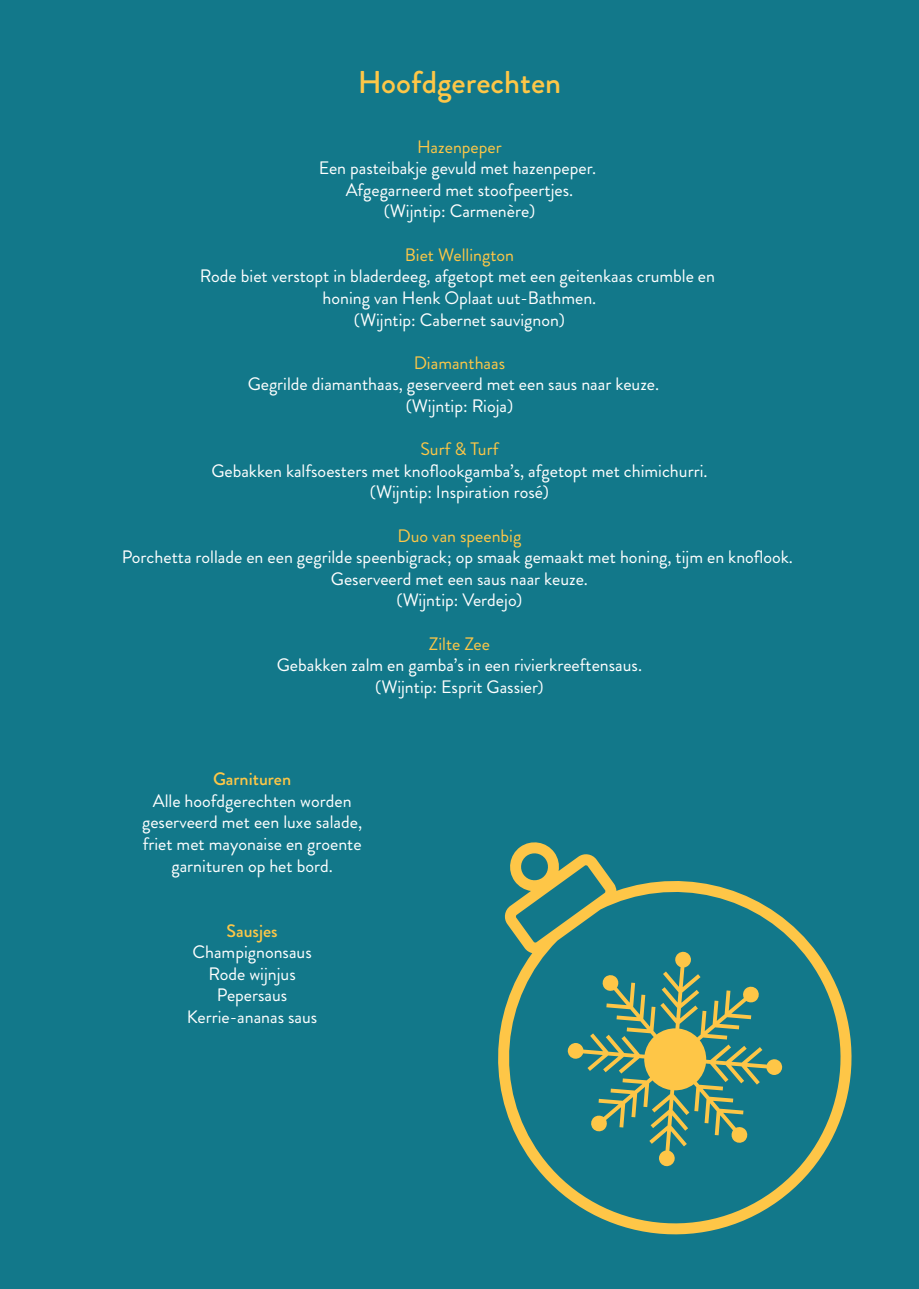
<style>
.page{position:relative;width:919px;height:1289px;background:#fff}
.page>*{position:absolute;margin:0;border:0;box-sizing:border-box;transform-origin:0 0}
.t1{font:500 31.5px "Brandon Grotesque";color:#fec747}
.t2{font:18px/21.6px "Brandon Grotesque";color:#fff;text-align:center}
.t3{font:18px "Brandon Grotesque";color:#fec747}
.t4{font:500 18px "Brandon Grotesque";color:#fec747}
</style>
<div class="page">
<div style="left:0;top:0;width:918px;height:1288px;background:#12788a"></div>
<svg style="left:498px;top:842px;width:92px;height:356px"></svg>
<svg style="left:567px;top:855px;width:285px;height:380px"></svg>
<h1 class="t1" style="left:357px;top:61px;width:205px">Hoofdgerechten</h1>
<p class="t3" style="left:417px;top:134px;width:86px">Hazenpeper</p>
<p class="t2" style="left:318px;top:157px;width:279px">Een pasteibakje gevuld met hazenpeper.<br>Afgegarneerd met stoofpeertjes. (Wijntip: Carmenère)</p>
<p class="t3" style="left:405px;top:242px;width:111px">Biet Wellington</p>
<p class="t2" style="left:200px;top:265px;width:516px">Rode biet verstopt in bladerdeeg, afgetopt met een geitenkaas crumble en honing van Henk Oplaat uut-Bathmen.<br>(Wijntip: Cabernet sauvignon)</p>
<p class="t3" style="left:414px;top:350px;width:93px">Diamanthaas</p>
<p class="t2" style="left:406px;top:373px;width:255px;text-align:left;text-indent:-158px">Gegrilde diamanthaas, geserveerd met een saus naar keuze. (Wijntip: Rioja)</p>
<p class="t3" style="left:420px;top:436px;width:79px">Surf &amp; Turf</p>
<p class="t2" style="left:211px;top:460px;width:497px">Gebakken kalfsoesters met knoflookgamba’s, afgetopt met chimichurri. (Wijntip: Inspiration rosé)</p>
<p class="t3" style="left:397px;top:523px;width:125px">Duo van speenbig</p>
<p class="t2" style="left:122px;top:546px;width:672px">Porchetta rollade en een gegrilde speenbigrack; op smaak gemaakt met honing, tijm en knoflook.<br>Geserveerd met een saus naar keuze.<br>(Wijntip: Verdejo)</p>
<p class="t3" style="left:429px;top:631px;width:63px">Zilte Zee</p>
<p class="t2" style="left:277px;top:654px;width:366px">Gebakken zalm en gamba’s in een rivierkreeftensaus. (Wijntip: Esprit Gassier)</p>
<p class="t4" style="left:213px;top:766px;width:80px">Garnituren</p>
<p class="t2" style="left:142px;top:790px;width:221px">Alle hoofdgerechten worden geserveerd met een luxe salade, friet met mayonaise en groente garnituren op het bord.</p>
<p class="t4" style="left:226px;top:917px;width:53px">Sausjes</p>
<p class="t2" style="left:187px;top:941px;width:132px">Champignonsaus<br>Rode wijnjus<br>Pepersaus<br>Kerrie-ananas saus</p>
</div>
